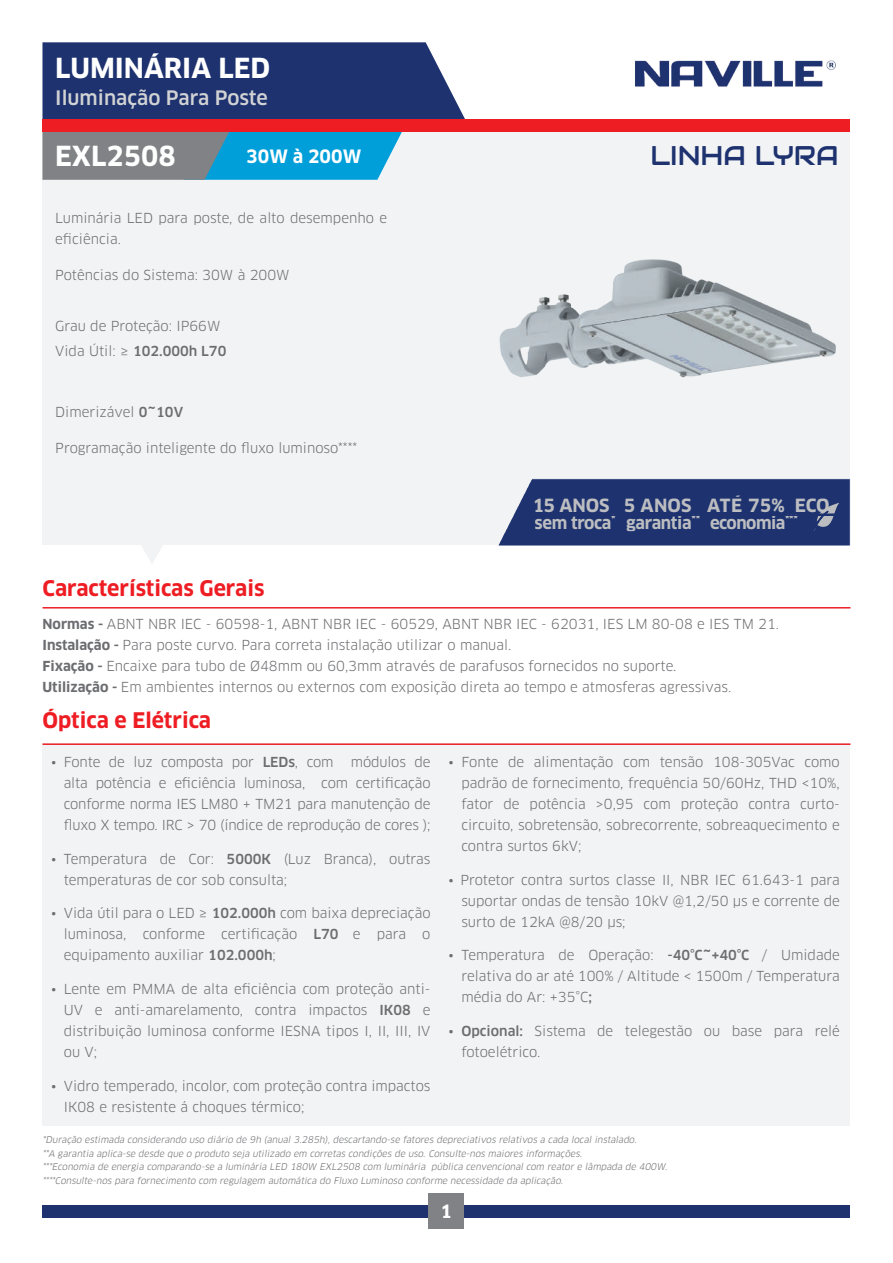
<style>
.page{position:relative;width:893px;height:1263px;background:#fff}
.page>*{position:absolute;margin:0;border:0;box-sizing:border-box;transform-origin:0 0}
.t1{font:700 27px "Clan OT";color:#fff}
.t2{font:27px "Audiowide";color:#1d326f}
.t3{font:700 21px "Clan OT";color:#ee1d23}
.t4{font:500 19.5px "Clan OT";color:#d1d2d4}
.t5{font:700 18px "Clan OT";letter-spacing:-.01em;color:#bcbdc0}
.t6{font:700 18px "Clan OT";color:#fff}
.t7{font:700 16.5px "Clan OT";letter-spacing:-.025em;color:#bcbdc0}
.t8{font:13.5px/21px "Clan OT";color:#6c6d70}
.t9{font:italic 9px/13.5px "Clan OT";color:#6c6d70}
.s1{font-weight:500}
.s2{font-weight:700}
</style>
<div class="page">
<div style="left:43px;top:122px;width:807px;height:422px;background:#f2f3f4"></div>
<svg style="left:42px;top:131px;width:360px;height:49px;background:#4794b2"></svg>
<div style="left:42px;top:42px;width:423px;height:79px;background:#1d326f"></div>
<div style="left:43px;top:119px;width:807px;height:13px;background:#ee1d23"></div>
<div style="left:43px;top:1205px;width:807px;height:13px;background:#1d326f"></div>
<div style="left:429px;top:1194px;width:35px;height:35px;background:#808285"></div>
<img style="left:635px;top:60px;width:201px;height:27px">
<svg style="left:118px;top:544px;width:68px;height:19px"></svg>
<img style="left:498px;top:478px;width:352px;height:67px">
<hr style="left:43px;top:607px;width:807px;height:1px;background:#ee1d23">
<div style="left:43px;top:743px;width:807px;height:383px;background:#f2f3f4"></div>
<hr style="left:43px;top:743px;width:807px;height:2px;background:#ee1d23">
<svg style="left:811px;top:499px;width:35px;height:35px"></svg>
<div style="left:531px;top:497px;width:310px;height:18px;border:2px solid #1d326f"></div>
<div style="left:533px;top:514px;width:308px;height:19px;border:2px solid #1d326f"></div>
<img style="left:499px;top:259px;width:337px;height:119px">
<h1 class="t1" style="left:55px;top:52px;width:216px">LUMINÁRIA LED</h1>
<h3 class="t4" style="left:55px;top:86px;width:214px">Iluminação Para Poste</h3>
<h1 class="t1" style="left:55px;top:140px;width:122px">EXL2508</h1>
<h3 class="t6" style="left:246px;top:146px;width:117px">30W à 200W</h3>
<p class="t8" style="left:55px;top:208px;width:333px">Luminária LED para poste, de alto desempenho e eficiência.</p>
<p class="t8" style="left:55px;top:265px;width:236px">Potências do Sistema: 30W à 200W</p>
<p class="t8" style="left:55px;top:313px;width:173px;line-height:25.2px">Grau de Proteção: IP66W<br>Vida Útil: ≥ <span class="s1">102.000h L70</span></p>
<p class="t8" style="left:55px;top:402px;width:129px">Dimerizável <span class="s1">0~10V</span></p>
<p class="t8" style="left:55px;top:437px;width:303px">Programação inteligente do fluxo luminoso****</p>
<h1 class="t2" style="left:650px;top:138px;width:190px">LINHA LYRA</h1>
<h3 class="t5" style="left:533px;top:495px;width:298px">15 ANOS 5 ANOS ATÉ 75% ECO</h3>
<p class="t7" style="left:535px;top:513px;width:265px">sem troca<sup>*</sup> garantia<sup>**</sup> economia<sup>***</sup></p>
<h2 class="t3" style="left:43px;top:576px;width:223px">Características Gerais</h2>
<p class="t8" style="left:43px;top:614px;width:738px"><span class="s2">Normas -</span> ABNT NBR IEC - 60598-1, ABNT NBR IEC - 60529, ABNT NBR IEC - 62031, IES LM 80-08 e IES TM 21.<br><span class="s2">Instalação -</span> Para poste curvo. Para correta instalação utilizar o manual.<br><span class="s2">Fixação -</span> Encaixe para tubo de Ø48mm ou 60,3mm através de parafusos fornecidos no suporte.<br><span class="s2">Utilização -</span> Em ambientes internos ou externos com exposição direta ao tempo e atmosferas agressivas.</p>
<h2 class="t3" style="left:43px;top:708px;width:170px">Óptica e Elétrica</h2>
<p class="t8" style="left:64px;top:751px;width:368px;text-align:justify;text-indent:287px">módulos de alta potência e eficiência luminosa, com certificação conforme norma IES LM80 + TM21 para manutenção de fluxo X tempo. IRC &gt; 70 (índice de reprodução de cores );</p>
<p class="t8" style="left:64px;top:848px;width:368px;text-indent:-13px">• Temperatura de Cor: <span class="s1">5000K</span> (Luz Branca), outras temperaturas de cor sob consulta;</p>
<p class="t8" style="left:64px;top:903px;width:368px;text-align:justify;text-indent:-13px">• Vida útil para o LED ≥ <span class="s1">102.000h</span> com baixa depreciação luminosa, conforme certificação <span class="s1">L70</span> e para o equipamento auxiliar <span class="s1">102.000h</span>;</p>
<p class="t8" style="left:64px;top:979px;width:368px;text-align:justify;text-indent:-13px">• Lente em PMMA de alta eficiência com proteção anti-UV e anti-amarelamento, contra impactos <span class="s1">IK08</span> e distribuição luminosa conforme IESNA tipos I, II, III, IV ou V;</p>
<p class="t8" style="left:64px;top:1075px;width:368px;text-indent:-13px">• Vidro temperado, incolor, com proteção contra impactos<br>IK08 e resistente á choques térmico;</p>
<p class="t8" style="left:51px;top:751px;width:284px">• Fonte de luz composta por <span class="s1">LEDs</span>, com</p>
<p class="t8" style="left:461px;top:751px;width:380px;text-align:justify;text-indent:-13px">• Fonte de alimentação com tensão 108-305Vac como padrão de fornecimento, frequência 50/60Hz, THD &lt;10%, fator de potência &gt;0,95 com proteção contra curto&shy;circuito, sobretensão, sobrecorrente, sobreaquecimento e contra surtos 6kV;</p>
<p class="t8" style="left:461px;top:869px;width:380px;text-align:justify;text-indent:-13px">• Protetor contra surtos classe II, NBR IEC 61.643-1 para suportar ondas de tensão 10kV @1,2/50 µs e corrente de surto de 12kA @8/20 µs;</p>
<p class="t8" style="left:461px;top:945px;width:380px;text-align:justify;text-indent:-13px">• Temperatura de Operação: <span class="s1">-40°C~+40°C</span> / Umidade relativa do ar até 100% / Altitude &lt; 1500m / Temperatura média do Ar: +35°C<span class="s1">;</span></p>
<p class="t8" style="left:461px;top:1021px;width:380px;text-indent:-13px">• <span class="s1">Opcional:</span> Sistema de telegestão ou base para relé fotoelétrico.</p>
<p class="t9" style="left:43px;top:1133px;width:628px">*Duração estimada considerando uso diário de 9h (anual 3.285h), descartando-se fatores depreciativos relativos a cada local instalado.<br>**A garantia aplica-se desde que o produto seja utilizado em corretas condições de uso. Consulte-nos maiores informações.<br>***Economia de energia comparando-se a luminária LED 180W EXL2508 com luminária pública cenvencional com reator e lâmpada de 400W. ****Consulte-nos para fornecimento com regulagem automática do Fluxo Luminoso conforme necessidade da aplicação.</p>
<h3 class="t6" style="left:441px;top:1200px;width:13px">1</h3>
</div>
